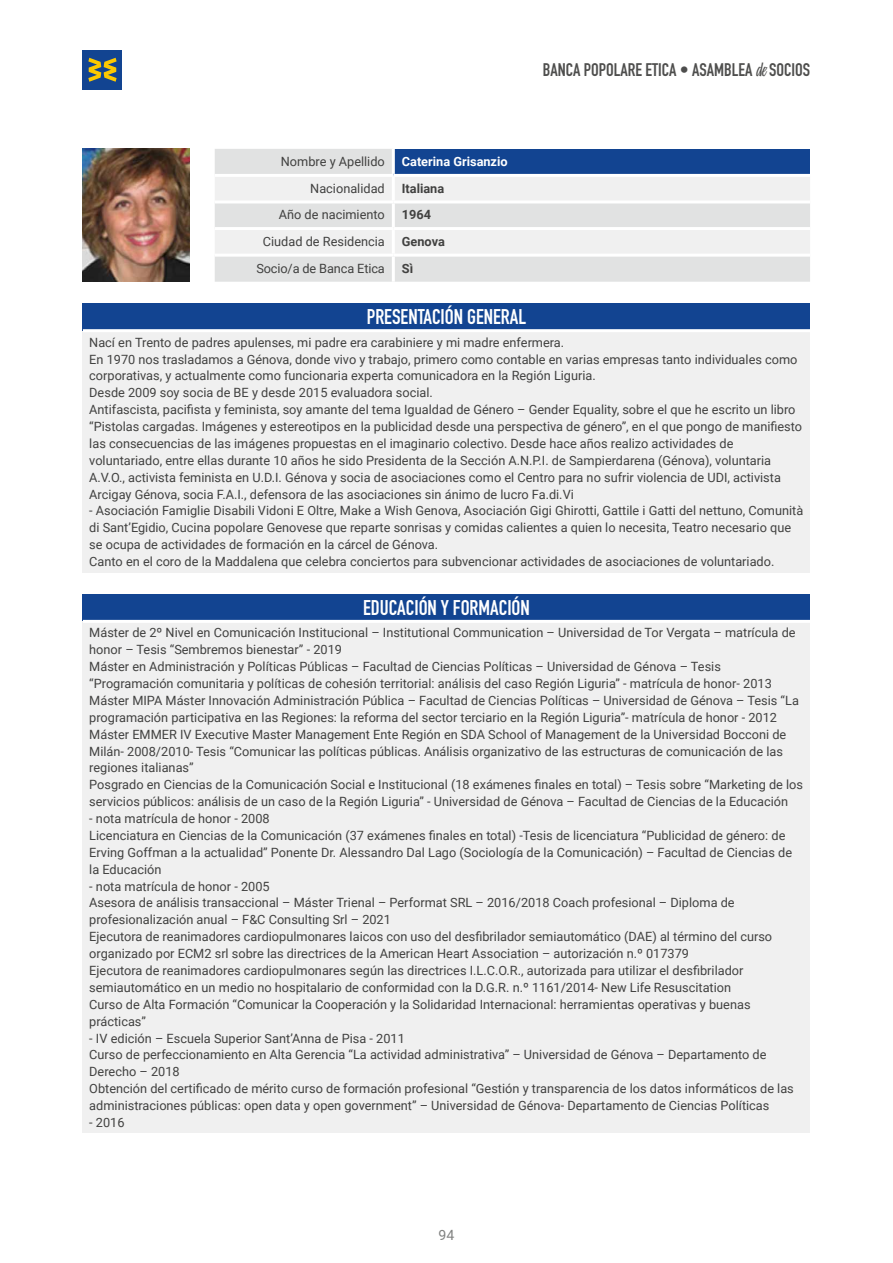
<style>
.page{position:relative;width:893px;height:1263px;background:#fff}
.page>*{position:absolute;margin:0;border:0;box-sizing:border-box;transform-origin:0 0}
.t1{font:21px "DIN Engschrift Std";color:#fff}
.t2{font:18px "DIN Engschrift Std";color:#4e4e4d}
.t3{font:14.1px "Roboto";color:#818281}
.t4{font:12.75px/17px "Roboto";color:#414140}
.t5{font:700 12.75px "Roboto";color:#414140}
.t6{font:700 12.75px "Roboto";color:#fff}
.s1{font-family:"Linotype Gneisenauette";font-weight:300}
</style>
<div class="page">
<div style="left:83px;top:50px;width:39px;height:39px;background:#124491"></div>
<svg style="left:88px;top:58px;width:29px;height:24px"></svg>
<div style="left:83px;top:303px;width:727px;height:28px;background:#124491"></div>
<div style="left:83px;top:331px;width:727px;height:241px;background:#f0f0f0"></div>
<hr style="left:83px;top:329px;width:727px;height:3px;background:#fff">
<div style="left:83px;top:594px;width:727px;height:27px;background:#124491"></div>
<div style="left:83px;top:621px;width:727px;height:512px;background:#f0f0f0"></div>
<hr style="left:83px;top:620px;width:727px;height:3px;background:#fff">
<div style="left:215px;top:149px;width:595px;height:133px;background:#e1e2e2"></div>
<div style="left:393px;top:149px;width:417px;height:26px;background:#124491"></div>
<svg style="left:215px;top:177px;width:595px;height:77px;fill:#f0f0f0"></svg>
<hr style="left:215px;top:254px;width:178px;height:3px;background:#fff">
<hr style="left:393px;top:254px;width:417px;height:3px;background:#fff">
<hr style="left:392px;top:257px;width:3px;height:25px;background:#fff">
<hr style="left:392px;top:149px;width:3px;height:25px;background:#fff">
<hr style="left:215px;top:174px;width:178px;height:3px;background:#fff">
<hr style="left:393px;top:174px;width:417px;height:3px;background:#fff">
<hr style="left:392px;top:177px;width:3px;height:23px;background:#fff">
<hr style="left:215px;top:200px;width:178px;height:3px;background:#fff">
<hr style="left:393px;top:200px;width:417px;height:3px;background:#fff">
<hr style="left:392px;top:203px;width:3px;height:24px;background:#fff">
<hr style="left:215px;top:227px;width:178px;height:3px;background:#fff">
<hr style="left:393px;top:227px;width:417px;height:3px;background:#fff">
<hr style="left:392px;top:230px;width:3px;height:24px;background:#fff">
<img style="left:83px;top:149px;width:106px;height:133px">
<p class="t4" style="left:281px;top:153px;width:105px">Nombre y Apellido</p>
<p class="t6" style="left:402px;top:153px;width:107px">Caterina Grisanzio</p>
<p class="t4" style="left:310px;top:179px;width:76px">Nacionalidad</p>
<p class="t5" style="left:402px;top:179px;width:44px">Italiana</p>
<p class="t4" style="left:279px;top:206px;width:107px">Año de nacimiento</p>
<p class="t5" style="left:402px;top:206px;width:31px">1964</p>
<p class="t4" style="left:263px;top:232px;width:123px">Ciudad de Residencia</p>
<p class="t5" style="left:402px;top:233px;width:45px">Genova</p>
<p class="t4" style="left:256px;top:259px;width:130px">Socio/a de Banca Etica</p>
<p class="t5" style="left:402px;top:259px;width:13px">Sì</p>
<h2 class="t2" style="left:543px;top:59px;width:269px">BANCA POPOLARE ETICA • ASAMBLEA <span class="s1">de</span> SOCIOS</h2>
<h1 class="t1" style="left:367px;top:305px;width:161px">PRESENTACIÓN GENERAL</h1>
<p class="t4" style="left:89px;top:333px;width:714px">Nací en Trento de padres apulenses, mi padre era carabiniere y mi madre enfermera.<br>En 1970 nos trasladamos a Génova, donde vivo y trabajo, primero como contable en varias empresas tanto individuales como corporativas, y actualmente como funcionaria experta comunicadora en la Región Liguria.<br>Desde 2009 soy socia de BE y desde 2015 evaluadora social.<br>Antifascista, pacifista y feminista, soy amante del tema Igualdad de Género – Gender Equality, sobre el que he escrito un libro “Pistolas cargadas. Imágenes y estereotipos en la publicidad desde una perspectiva de género”, en el que pongo de manifiesto las consecuencias de las imágenes propuestas en el imaginario colectivo. Desde hace años realizo actividades de voluntariado, entre ellas durante 10 años he sido Presidenta de la Sección A.N.P.I. de Sampierdarena (Génova), voluntaria A.V.O., activista feminista en U.D.I. Génova y socia de asociaciones como el Centro para no sufrir violencia de UDI, activista Arcigay Génova, socia F.A.I., defensora de las asociaciones sin ánimo de lucro Fa.di.Vi</p>
<p class="t4" style="left:89px;top:502px;width:716px">- Asociación Famiglie Disabili Vidoni E Oltre, Make a Wish Genova, Asociación Gigi Ghirotti, Gattile i Gatti del nettuno, Comunità di Sant’Egidio, Cucina popolare Genovese que reparte sonrisas y comidas calientes a quien lo necesita, Teatro necesario que se ocupa de actividades de formación en la cárcel de Génova.<br>Canto en el coro de la Maddalena que celebra conciertos para subvencionar actividades de asociaciones de voluntariado.</p>
<h1 class="t1" style="left:363px;top:595px;width:168px">EDUCACIÓN Y FORMACIÓN</h1>
<p class="t4" style="left:89px;top:624px;width:715px">Máster de 2º Nivel en Comunicación Institucional – Institutional Communication – Universidad de Tor Vergata – matrícula de honor – Tesis “Sembremos bienestar” - 2019<br>Máster en Administración y Políticas Públicas – Facultad de Ciencias Políticas – Universidad de Génova – Tesis “Programación comunitaria y políticas de cohesión territorial: análisis del caso Región Liguria” - matrícula de honor- 2013<br>Máster MIPA Máster Innovación Administración Pública – Facultad de Ciencias Políticas – Universidad de Génova – Tesis “La programación participativa en las Regiones: la reforma del sector terciario en la Región Liguria”- matrícula de honor - 2012<br>Máster EMMER IV Executive Master Management Ente Región en SDA School of Management de la Universidad Bocconi de Milán- 2008/2010- Tesis “Comunicar las políticas públicas. Análisis organizativo de las estructuras de comunicación de las regiones italianas”<br>Posgrado en Ciencias de la Comunicación Social e Institucional (18 exámenes finales en total) – Tesis sobre “Marketing de los servicios públicos: análisis de un caso de la Región Liguria” - Universidad de Génova – Facultad de Ciencias de la Educación</p>
<p class="t4" style="left:89px;top:809px;width:704px">- nota matrícula de honor - 2008<br>Licenciatura en Ciencias de la Comunicación (37 exámenes finales en total) -Tesis de licenciatura “Publicidad de género: de Erving Goffman a la actualidad” Ponente Dr. Alessandro Dal Lago (Sociología de la Comunicación) – Facultad de Ciencias de la Educación</p>
<p class="t4" style="left:89px;top:877px;width:684px">- nota matrícula de honor - 2005<br>Asesora de análisis transaccional – Máster Trienal – Performat SRL – 2016/2018 Coach profesional – Diploma de profesionalización anual – F&amp;C Consulting Srl – 2021<br>Ejecutora de reanimadores cardiopulmonares laicos con uso del desfibrilador semiautomático (DAE) al término del curso organizado por ECM2 srl sobre las directrices de la American Heart Association – autorización n.º 017379<br>Ejecutora de reanimadores cardiopulmonares según las directrices I.L.C.O.R., autorizada para utilizar el desfibrilador semiautomático en un medio no hospitalario de conformidad con la D.G.R. n.º 1161/2014- New Life Resuscitation<br>Curso de Alta Formación “Comunicar la Cooperación y la Solidaridad Internacional: herramientas operativas y buenas prácticas”</p>
<p class="t4" style="left:89px;top:1029px;width:706px">- IV edición – Escuela Superior Sant’Anna de Pisa - 2011<br>Curso de perfeccionamiento en Alta Gerencia “La actividad administrativa” – Universidad de Génova – Departamento de Derecho – 2018<br>Obtención del certificado de mérito curso de formación profesional “Gestión y transparencia de los datos informáticos de las administraciones públicas: open data y open government” – Universidad de Génova- Departamento de Ciencias Políticas</p>
<p class="t4" style="left:89px;top:1113px;width:37px">- 2016</p>
<p class="t3" style="left:439px;top:1224px;width:17px">94</p>
</div>
